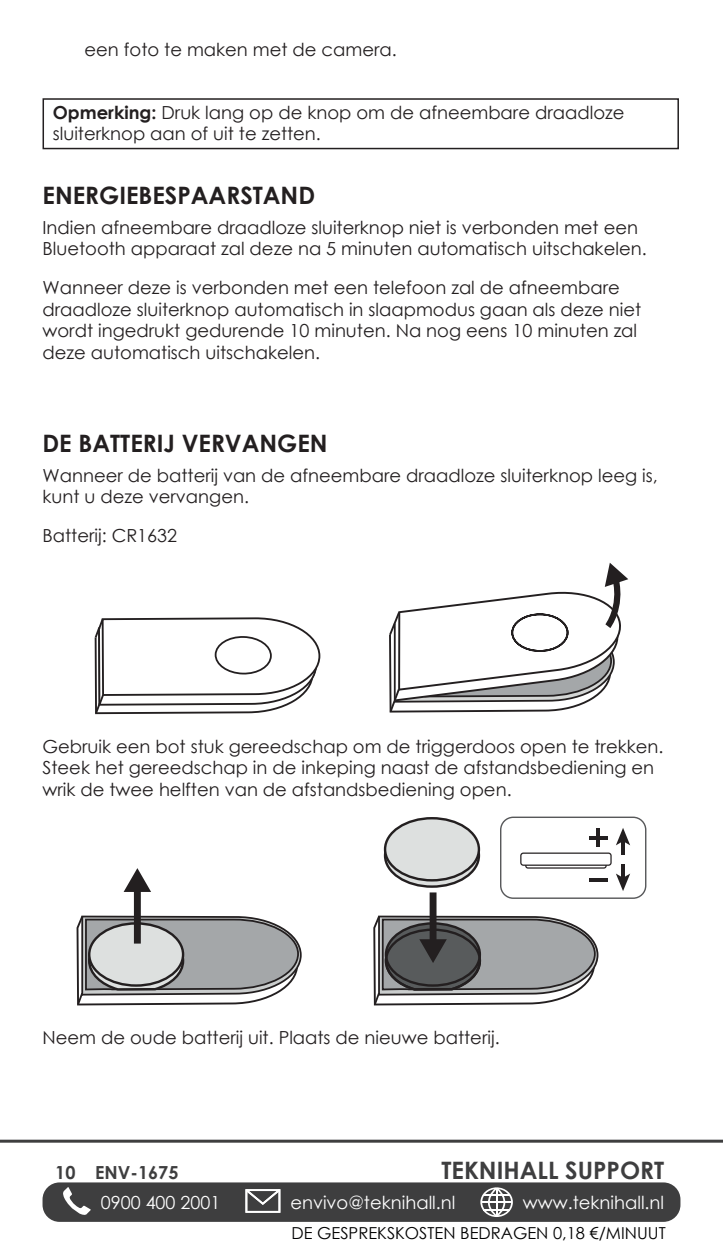
<style>
.page{position:relative;width:723px;height:1259px;background:#fff}
.page>*{position:absolute;margin:0;border:0;box-sizing:border-box;transform-origin:0 0}
.Rubrik{font:700 24px "Century Gothic";color:#231f20}
.t1{font:700 24px "Century Gothic";color:#3e3e3f}
.Brødtekst{font:18px/21.6px "Century Gothic";color:#231f20}
.t2{font:18px "Century Gothic";color:#fff}
.Brød_tabualtor{font:18px "Century Gothic";color:#231f20}
.t3{font:700 18px "Century Gothic";color:#3e3e3f}
.t4{font:16.5px "Century Gothic";color:#000001}
.s1{font-weight:700}
</style>
<div class="page">
<div style="left:43px;top:1182px;width:637px;height:39px;background:#3e3e3f;border-radius:17px"></div>
<svg style="left:63px;top:1187px;width:13px;height:24px"></svg>
<hr style="left:0;top:1139px;width:723px;height:3px;background:#3e3e3f">
<div style="left:43px;top:98px;width:636px;height:51px;border:2px solid #231f20"></div>
<svg style="left:94px;top:617px;width:227px;height:98px"></svg>
<div style="left:214px;top:635px;width:58px;height:40px;border:2px solid #231f20;border-radius:50%"></div>
<svg style="left:389px;top:563px;width:239px;height:150px"></svg>
<svg style="left:500px;top:816px;width:146px;height:83px"></svg>
<svg style="left:76px;top:950px;width:227px;height:272px"></svg>
<svg style="left:76px;top:914px;width:225px;height:92px"></svg>
<div style="left:89px;top:923px;width:94px;height:62px;background:#dde0df;border-radius:50%"></div>
<div style="left:88px;top:922px;width:96px;height:64px;border:2px solid #231f20;border-radius:50%"></div>
<div style="left:134px;top:888px;width:7px;height:55px;background:#231f20"></div>
<svg style="left:124px;top:868px;width:27px;height:24px"></svg>
<svg style="left:385px;top:824px;width:94px;height:62px"></svg>
<div style="left:385px;top:818px;width:94px;height:62px;background:#dde0df;border-radius:50%"></div>
<div style="left:384px;top:817px;width:96px;height:64px;border:2px solid #231f20;border-radius:50%"></div>
<svg style="left:372px;top:951px;width:227px;height:271px"></svg>
<div style="left:430px;top:892px;width:6px;height:51px;background:#231f20"></div>
<svg style="left:372px;top:914px;width:226px;height:92px"></svg>
<p class="Brød_tabualtor" style="left:85px;top:37px;width:314px">een foto te maken met de camera.</p>
<p class="Brødtekst" style="left:53px;top:101px;width:573px"><span class="s1">Opmerking:</span> Druk lang op de knop om de afneembare draadloze sluiterknop aan of uit te zetten.</p>
<p class="Rubrik" style="left:43px;top:177px;width:274px">ENERGIEBESPAARSTAND</p>
<p class="Brødtekst" style="left:43px;top:216px;width:606px">Indien afneembare draadloze sluiterknop niet is verbonden met een<br>Bluetooth apparaat zal deze na 5 minuten automatisch uitschakelen.</p>
<p class="Brødtekst" style="left:43px;top:276px;width:600px">Wanneer deze is verbonden met een telefoon zal de afneembare draadloze sluiterknop automatisch in slaapmodus gaan als deze niet wordt ingedrukt gedurende 10 minuten. Na nog eens 10 minuten zal deze automatisch uitschakelen.</p>
<p class="Rubrik" style="left:43px;top:425px;width:287px">DE BATTERIJ VERVANGEN</p>
<p class="Brødtekst" style="left:43px;top:464px;width:617px">Wanneer de batterij van de afneembare draadloze sluiterknop leeg is, kunt u deze vervangen.</p>
<p class="Brødtekst" style="left:43px;top:524px;width:136px">Batterij: CR1632</p>
<p class="Brødtekst" style="left:43px;top:735px;width:622px">Gebruik een bot stuk gereedschap om de triggerdoos open te trekken.<br>Steek het gereedschap in de inkeping naast de afstandsbediening en wrik de twee helften van de afstandsbediening open.</p>
<p class="Brødtekst" style="left:43px;top:1026px;width:459px">Neem de oude batterij uit. Plaats de nieuwe batterij.</p>
<h1 class="t1" style="left:441px;top:1151px;width:224px">TEKNIHALL SUPPORT</h1>
<p class="t3" style="left:55px;top:1158px;width:125px">10 ENV-1675</p>
<p class="t2" style="left:101px;top:1189px;width:121px">0900 400 2001</p>
<p class="t2" style="left:290px;top:1189px;width:167px">envivo@teknihall.nl</p>
<p class="t2" style="left:523px;top:1189px;width:143px">www.teknihall.nl</p>
<p class="t4" style="left:291px;top:1221px;width:376px">DE GESPREKSKOSTEN BEDRAGEN 0,18 €/MINUUT</p>
</div>
